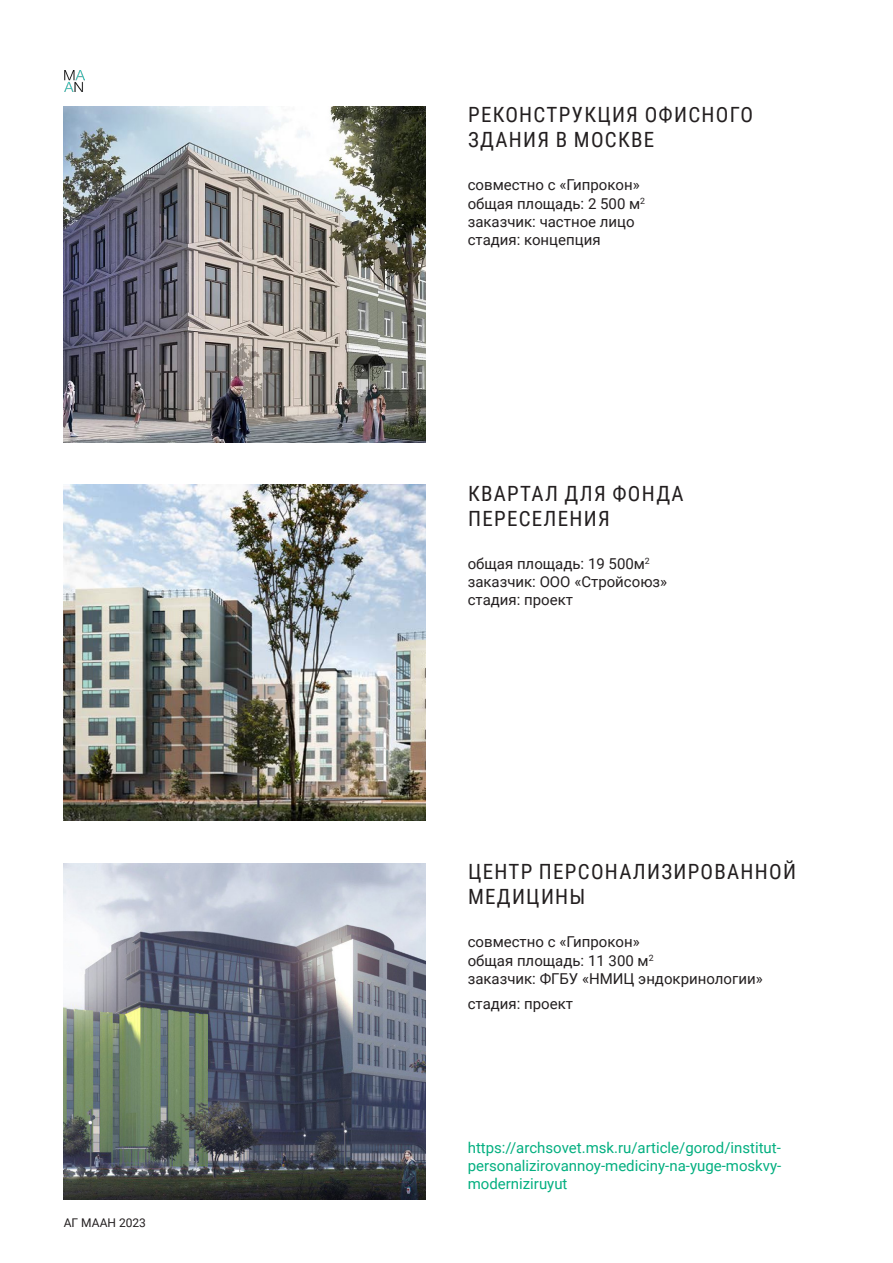
<style>
.page{position:relative;width:893px;height:1263px;background:#fff}
.page>*{position:absolute;margin:0;border:0;box-sizing:border-box;transform-origin:0 0}
.заголовки{font:21px/25.2px "Roboto Condensed";letter-spacing:.06em;color:#231f20}
.без_переносов_и_крас{font:15px/18.1px "Roboto";color:#231f20}
.без_переносов_и_крас-2{font:15px/18.1px "Roboto";color:#03af80;text-align:justify}
.t1{font:12px "Roboto";color:#231f20}
</style>
<div class="page">
<img style="left:65px;top:70px;width:19px;height:21px">
<img style="left:64px;top:106px;width:361px;height:336px">
<img style="left:64px;top:485px;width:361px;height:336px">
<img style="left:64px;top:863px;width:361px;height:336px">
<p class="t1" style="left:64px;top:1214px;width:84px">АГ МААН 2023</p>
<p class="заголовки" style="left:468px;top:101px;width:286px">РЕКОНСТРУКЦИЯ ОФИСНОГО<br>ЗДАНИЯ В МОСКВЕ</p>
<p class="без_переносов_и_крас" style="left:468px;top:175px;width:173px">совместно с «Гипрокон»</p>
<p class="без_переносов_и_крас" style="left:468px;top:194px;width:179px">общая площадь: 2 500 м<sup>2 </sup>заказчик: частное лицо</p>
<p class="без_переносов_и_крас" style="left:468px;top:230px;width:134px">стадия: концепция</p>
<p class="заголовки" style="left:468px;top:480px;width:217px">КВАРТАЛ ДЛЯ ФОНДА<br>ПЕРЕСЕЛЕНИЯ</p>
<p class="без_переносов_и_крас" style="left:468px;top:554px;width:201px">общая площадь: 19 500м<sup>2 </sup>заказчик: ООО «Стройсоюз»</p>
<p class="без_переносов_и_крас" style="left:468px;top:590px;width:107px">стадия: проект</p>
<p class="заголовки" style="left:468px;top:858px;width:329px">ЦЕНТР ПЕРСОНАЛИЗИРОВАННОЙ<br>МЕДИЦИНЫ</p>
<p class="без_переносов_и_крас" style="left:468px;top:932px;width:173px">совместно с «Гипрокон»</p>
<p class="без_переносов_и_крас" style="left:468px;top:950px;width:296px">общая площадь: 11 300 м<sup>2<br></sup>заказчик: ФГБУ «НМИЦ эндокринологии»</p>
<p class="без_переносов_и_крас" style="left:468px;top:994px;width:107px">стадия: проект</p>
<p class="без_переносов_и_крас-2" style="left:468px;top:1138px;width:315px">https://archsovet.msk.ru/article/gorod/institut&shy;personalizirovannoy-mediciny-na-yuge-moskvy&shy;moderniziruyut</p>
</div>
